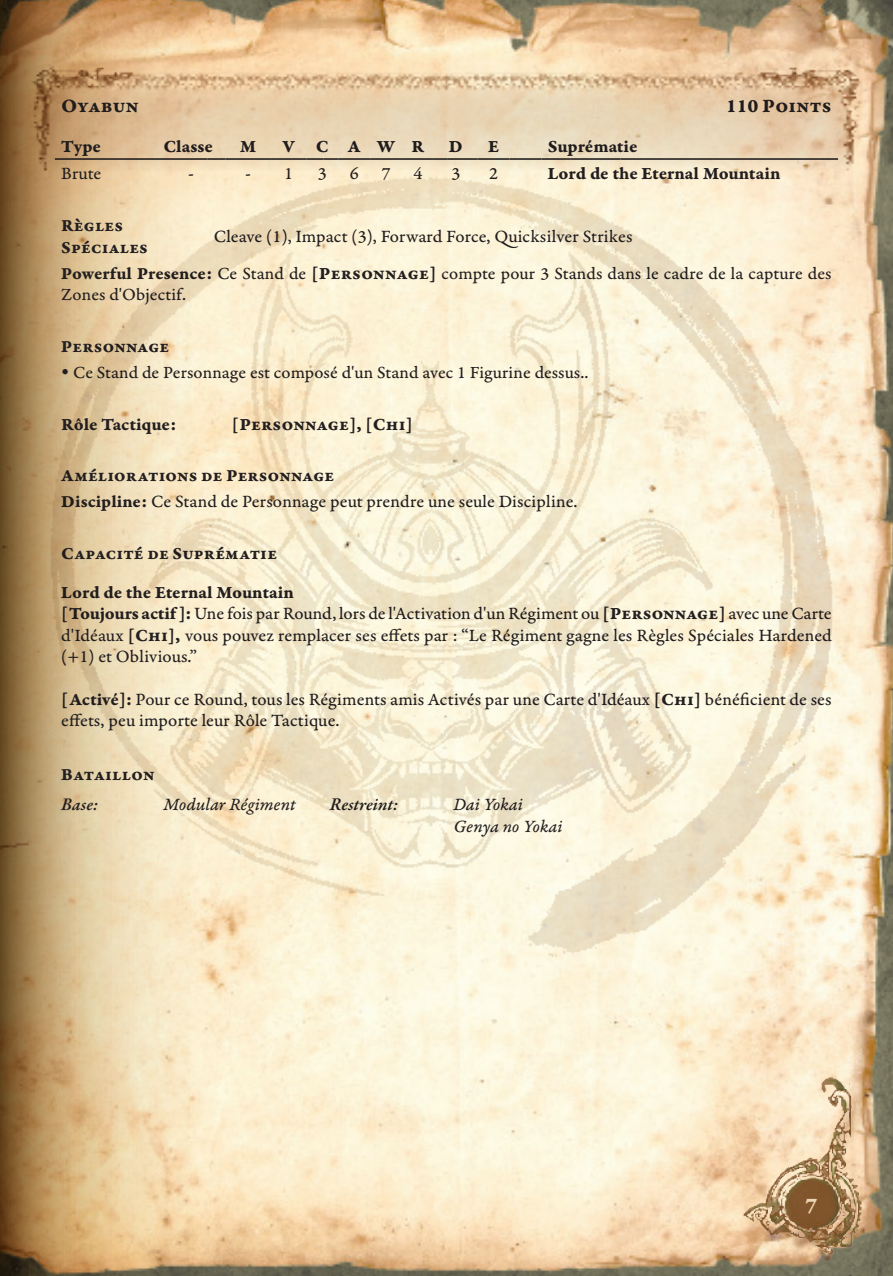
<style>
.page{position:relative;width:893px;height:1276px;background:#fff}
.page>*{position:absolute;margin:0;border:0;box-sizing:border-box;transform-origin:0 0}
.t1{font:22.5px "Garamond Premr Pro Bd Capt";color:#ecd6b6}
.ConText{font:20.25px "Garamond Premr Pro Bd Capt";color:#231f20}
.ConText-2{font:18.22px/21.4px "Garamond Premr Pro Capt";letter-spacing:.005em;color:#231f20;text-align:justify}
.ConText-3{font:18.22px "Garamond Premr Pro Bd Capt";letter-spacing:-.01em;color:#231f20}
.ConText-4{font:18.22px "Garamond Premr Pro It Capt";color:#231f20}
.ConTable{font:18.22px "Garamond Premr Pro Bd Capt";letter-spacing:-.005em;color:#231f20}
.ConText-5{font:italic 600 18.22px "Garamond Premr Pro";color:#231f20}
.ConTable-2{font:18.22px "Garamond Premr Pro Capt";color:#231f20}
.ConText-6{font:18px/21.4px "Garamond Premr Pro Capt";letter-spacing:-.005em;color:#231f20}
.ConText-7{font:18px "Garamond Premr Pro Bd Capt";color:#231f20}
.ConTable-3{font:18px/21.4px "Garamond Premr Pro Bd Capt";color:#231f20}
.ConText-8{font:italic 600 18px "Garamond Premr Pro";color:#231f20}
.s1{font-family:"Garamond Premr Pro Bd Capt"}
.s2{font-family:"Garamond Premr Pro Bd Capt";font-size:18.22px}
.s3{font-family:"Garamond Premr Pro Bd Capt";font-size:18px}
</style>
<div class="page">
<img style="left:225px;top:0;width:668px;height:1276px">
<svg style="left:112px;top:0;width:113px;height:1276px;background:#eed5ac"></svg>
<svg style="left:1px;top:0;width:111px;height:1276px;background:#a58354"></svg>
<svg style="left:0;top:0;width:1px;height:1276px"></svg>
<img style="left:695px;top:998px;width:172px;height:265px">
<img style="left:6px;top:64px;width:881px;height:181px">
<img style="left:37px;top:154px;width:809px;height:802px">
<p class="ConText" style="left:61px;top:93px;width:79px">Oyabun</p>
<p class="ConText" style="left:726px;top:93px;width:107px">110 Points</p>
<p class="ConTable" style="left:61px;top:135px;width:41px">Type</p>
<p class="ConTable" style="left:163px;top:135px;width:51px">Classe</p>
<p class="ConTable" style="left:240px;top:135px;width:18px">M</p>
<p class="ConTable" style="left:282px;top:135px;width:14px">V</p>
<p class="ConTable" style="left:316px;top:135px;width:14px">C</p>
<p class="ConTable" style="left:348px;top:135px;width:14px">A</p>
<p class="ConTable" style="left:377px;top:135px;width:19px">W</p>
<p class="ConTable" style="left:412px;top:135px;width:14px">R</p>
<p class="ConTable" style="left:449px;top:135px;width:15px">D</p>
<p class="ConTable" style="left:488px;top:135px;width:13px">E</p>
<p class="ConTable" style="left:548px;top:135px;width:91px">Suprématie</p>
<p class="ConText-2" style="left:61px;top:163px;width:42px">Brute</p>
<p class="ConText-2" style="left:188px;top:163px;width:7px">-</p>
<p class="ConTable-2" style="left:245px;top:162px;width:7px">-</p>
<p class="ConTable-2" style="left:284px;top:162px;width:10px">1</p>
<p class="ConTable-2" style="left:318px;top:162px;width:10px">3</p>
<p class="ConTable-2" style="left:350px;top:162px;width:10px">6</p>
<p class="ConTable-2" style="left:382px;top:162px;width:10px">7</p>
<p class="ConTable-2" style="left:414px;top:162px;width:10px">4</p>
<p class="ConTable-2" style="left:451px;top:162px;width:10px">3</p>
<p class="ConText-2" style="left:489px;top:163px;width:10px">2</p>
<p class="ConText-3" style="left:548px;top:162px;width:234px">Lord de the Eternal Mountain</p>
<p class="ConTable-3" style="left:61px;top:215px;width:88px">Règles<br>Spéciales</p>
<p class="ConText-2" style="left:214px;top:226px;width:420px">Cleave (1), Impact (3), Forward Force, Quicksilver Strikes</p>
<p class="ConText-6" style="left:61px;top:263px;width:772px"><span class="s1">Powerful Presence:</span> Ce Stand de <span class="s2">[Personnage]</span> compte pour 3 Stands dans le cadre de la capture des<br>Zones d'Objectif.</p>
<p class="ConText-7" style="left:61px;top:335px;width:110px">Personnage</p>
<p class="ConText-6" style="left:61px;top:362px;width:529px">• Ce Stand de Personnage est composé d'un Stand avec 1 Figurine dessus..</p>
<p class="ConText-3" style="left:61px;top:413px;width:117px">Rôle Tactique:</p>
<p class="ConText-3" style="left:232px;top:413px;width:182px">[Personnage], [Chi]</p>
<p class="ConText-7" style="left:61px;top:465px;width:275px">Améliorations de Personnage</p>
<p class="ConText-2" style="left:61px;top:491px;width:518px"><span class="s3">Discipline:</span> Ce Stand de Personnage peut prendre une seule Discipline.</p>
<p class="ConText-7" style="left:61px;top:542px;width:217px">Capacité de Suprématie</p>
<p class="ConText-3" style="left:61px;top:581px;width:234px">Lord de the Eternal Mountain</p>
<p class="ConText-2" style="left:61px;top:603px;width:772px"><span class="s1">[Toujours actif ]:</span> Une fois par Round, lors de l'Activation d'un Régiment ou <span class="s1">[Personnage]</span> avec une Carte d'Idéaux <span class="s1">[Chi],</span> vous pouvez remplacer ses effets par : “Le Régiment gagne les Règles Spéciales Hardened (+1) et Oblivious.”</p>
<p class="ConText-2" style="left:61px;top:689px;width:772px"><span class="s1">[Activé]:</span> Pour ce Round, tous les Régiments amis Activés par une Carte d'Idéaux <span class="s1">[Chi]</span> bénéficient de ses effets, peu importe leur Rôle Tactique.</p>
<p class="ConText-7" style="left:61px;top:763px;width:95px">Bataillon</p>
<p class="ConText-8" style="left:61px;top:793px;width:39px">Base:</p>
<p class="ConText-4" style="left:163px;top:794px;width:134px">Modular Régiment</p>
<p class="ConText-5" style="left:330px;top:793px;width:70px">Restreint:</p>
<p class="ConText-4" style="left:453px;top:794px;width:71px">Dai Yokai</p>
<p class="ConText-4" style="left:453px;top:815px;width:110px">Genya no Yokai</p>
<p class="t1" style="left:805px;top:1191px;width:14px">7</p>
</div>
